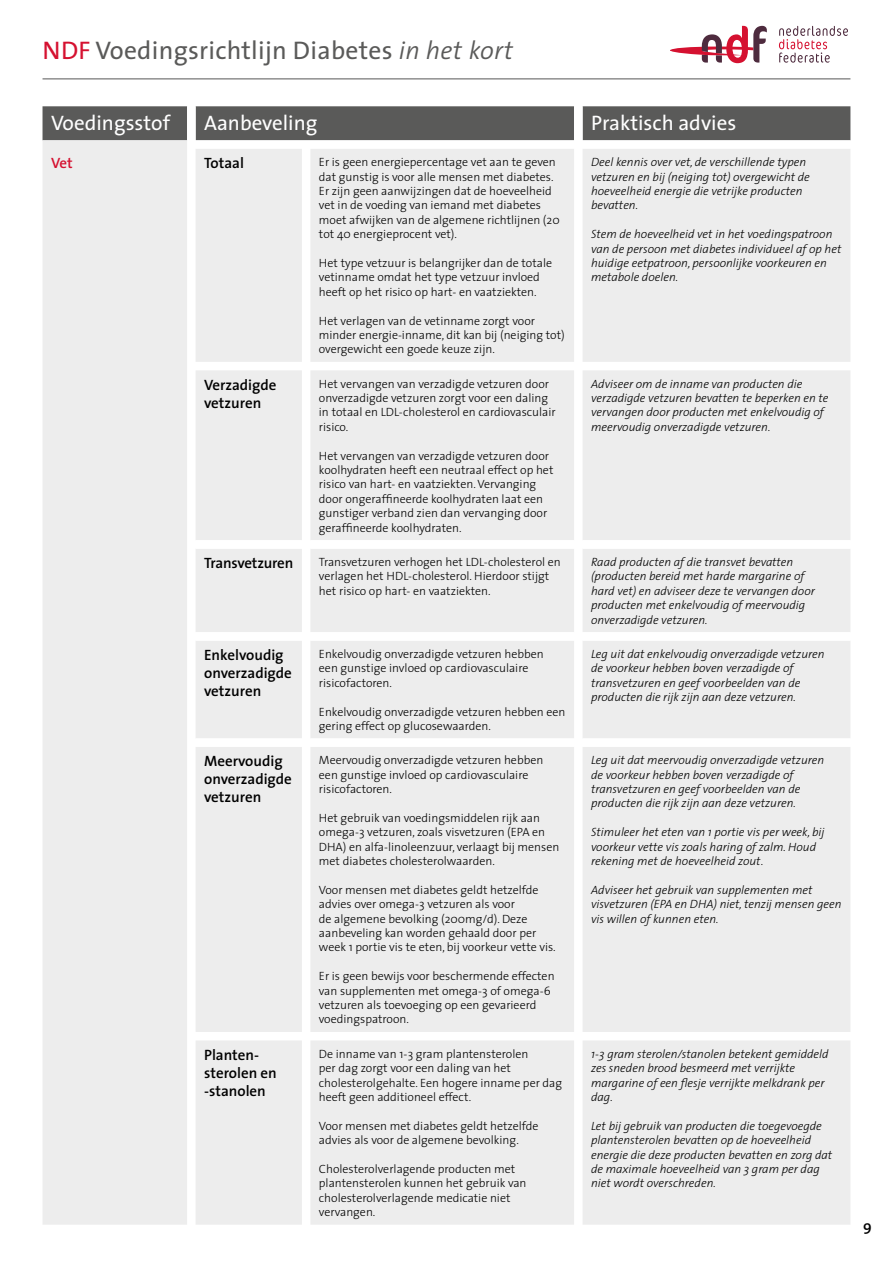
<style>
.page{position:relative;width:893px;height:1263px;background:#fff}
.page>*{position:absolute;margin:0;border:0;box-sizing:border-box;transform-origin:0 0}
.t1{font:25.5px "The Sans";letter-spacing:.01em;color:#5a5a59}
.t2{font:21px "The Sans";color:#fff}
.t3{font:600 15px/18px "The Sans";color:#000}
.t4{font:600 15px "The Sans";color:#d51130}
.t5{font:300 12px/14.4px "The Sans";color:#000}
.t6{font:italic 300 12px/14.4px "The Sans";color:#000}
.s1{color:#d51130}
.s2{font-weight:300;font-style:italic}
</style>
<div class="page">
<hr style="left:43px;top:79px;width:807px;height:1px;background:#575756">
<svg style="left:670px;top:25px;width:97px;height:38px"></svg>
<svg style="left:779px;top:25px;width:69px;height:38px"></svg>
<div style="left:43px;top:106px;width:144px;height:34px;background:#5a5a59"></div>
<div style="left:195px;top:106px;width:655px;height:34px;background:#5a5a59"></div>
<div style="left:43px;top:140px;width:807px;height:1085px;background:#ededed"></div>
<svg style="left:196px;top:540px;width:654px;height:207px;fill:#ededed"></svg>
<h1 class="t1" style="left:43px;top:29px;width:472px"><span class="s1">NDF</span> Voedingsrichtlijn Diabetes <span class="s2">in het kort</span></h1>
<h2 class="t2" style="left:51px;top:106px;width:121px">Voedingsstof</h2>
<h2 class="t2" style="left:204px;top:106px;width:115px">Aanbeveling</h2>
<h2 class="t2" style="left:591px;top:106px;width:147px">Praktisch advies</h2>
<p class="t4" style="left:51px;top:151px;width:23px">Vet</p>
<p class="t3" style="left:204px;top:154px;width:41px">Totaal</p>
<p class="t5" style="left:319px;top:154px;width:242px">Er is geen energiepercentage vet aan te geven dat gunstig is voor alle mensen met diabetes.<br>Er zijn geen aanwijzingen dat de hoeveelheid vet in de voeding van iemand met diabetes moet afwijken van de algemene richtlijnen (20 tot 40 energieprocent vet).</p>
<p class="t5" style="left:319px;top:255px;width:235px">Het type vetzuur is belangrijker dan de totale vetinname omdat het type vetzuur invloed heeft op het risico op hart- en vaatziekten.</p>
<p class="t5" style="left:319px;top:313px;width:247px">Het verlagen van de vetinname zorgt voor minder energie-inname, dit kan bij (neiging tot) overgewicht een goede keuze zijn.</p>
<p class="t6" style="left:591px;top:154px;width:220px">Deel kennis over vet, de verschillende typen vetzuren en bij (neiging tot) overgewicht de hoeveelheid energie die vetrijke producten bevatten.</p>
<p class="t6" style="left:591px;top:226px;width:252px">Stem de hoeveelheid vet in het voedingspatroon van de persoon met diabetes individueel af op het huidige eetpatroon, persoonlijke voorkeuren en metabole doelen.</p>
<p class="t3" style="left:204px;top:375px;width:74px">Verzadigde vetzuren</p>
<p class="t5" style="left:319px;top:376px;width:238px">Het vervangen van verzadigde vetzuren door onverzadigde vetzuren zorgt voor een daling in totaal en LDL-cholesterol en cardiovasculair risico.</p>
<p class="t5" style="left:319px;top:448px;width:236px">Het vervangen van verzadigde vetzuren door koolhydraten heeft een neutraal effect op het risico van hart- en vaatziekten. Vervanging door ongeraffineerde koolhydraten laat een gunstiger verband zien dan vervanging door geraffineerde koolhydraten.</p>
<p class="t6" style="left:591px;top:376px;width:239px">Adviseer om de inname van producten die verzadigde vetzuren bevatten te beperken en te vervangen door producten met enkelvoudig of meervoudig onverzadigde vetzuren.</p>
<p class="t3" style="left:204px;top:554px;width:91px">Transvetzuren</p>
<p class="t5" style="left:319px;top:554px;width:243px">Transvetzuren verhogen het LDL-cholesterol en verlagen het HDL-cholesterol. Hierdoor stijgt het risico op hart- en vaatziekten.</p>
<p class="t6" style="left:591px;top:554px;width:225px">Raad producten af die transvet bevatten (producten bereid met harde margarine of hard vet) en adviseer deze te vervangen door producten met enkelvoudig of meervoudig onverzadigde vetzuren.</p>
<p class="t3" style="left:204px;top:645px;width:89px">Enkelvoudig onverzadigde vetzuren</p>
<p class="t5" style="left:319px;top:646px;width:226px">Enkelvoudig onverzadigde vetzuren hebben een gunstige invloed op cardiovasculaire risicofactoren.</p>
<p class="t5" style="left:319px;top:704px;width:248px">Enkelvoudig onverzadigde vetzuren hebben een gering effect op glucosewaarden.</p>
<p class="t6" style="left:591px;top:646px;width:235px">Leg uit dat enkelvoudig onverzadigde vetzuren de voorkeur hebben boven verzadigde of transvetzuren en geef voorbeelden van de producten die rijk zijn aan deze vetzuren.</p>
<p class="t3" style="left:204px;top:752px;width:89px">Meervoudig onverzadigde vetzuren</p>
<p class="t5" style="left:319px;top:753px;width:226px">Meervoudig onverzadigde vetzuren hebben een gunstige invloed op cardiovasculaire risicofactoren.</p>
<p class="t5" style="left:319px;top:810px;width:242px">Het gebruik van voedingsmiddelen rijk aan omega-3 vetzuren, zoals visvetzuren (EPA en DHA) en alfa-linoleenzuur, verlaagt bij mensen met diabetes cholesterolwaarden.</p>
<p class="t5" style="left:319px;top:882px;width:238px">Voor mensen met diabetes geldt hetzelfde advies over omega-3 vetzuren als voor<br>de algemene bevolking (200mg/d). Deze aanbeveling kan worden gehaald door per week 1 portie vis te eten, bij voorkeur vette vis.</p>
<p class="t5" style="left:319px;top:969px;width:237px">Er is geen bewijs voor beschermende effecten van supplementen met omega-3 of omega-6 vetzuren als toevoeging op een gevarieerd voedingspatroon.</p>
<p class="t3" style="left:204px;top:1045px;width:74px">Planten&shy;sterolen en -stanolen</p>
<p class="t5" style="left:319px;top:1046px;width:245px">De inname van 1-3 gram plantensterolen<br>per dag zorgt voor een daling van het cholesterolgehalte. Een hogere inname per dag heeft geen additioneel effect.</p>
<p class="t5" style="left:319px;top:1118px;width:221px">Voor mensen met diabetes geldt hetzelfde advies als voor de algemene bevolking.</p>
<p class="t5" style="left:319px;top:1161px;width:209px">Cholesterolverlagende producten met plantensterolen kunnen het gebruik van cholesterolverlagende medicatie niet vervangen.</p>
<p class="t6" style="left:591px;top:753px;width:235px">Leg uit dat meervoudig onverzadigde vetzuren de voorkeur hebben boven verzadigde of transvetzuren en geef voorbeelden van de producten die rijk zijn aan deze vetzuren.</p>
<p class="t6" style="left:591px;top:825px;width:235px">Stimuleer het eten van 1 portie vis per week, bij voorkeur vette vis zoals haring of zalm. Houd rekening met de hoeveelheid zout.</p>
<p class="t6" style="left:591px;top:882px;width:252px">Adviseer het gebruik van supplementen met visvetzuren (EPA en DHA) niet, tenzij mensen geen vis willen of kunnen eten.</p>
<p class="t6" style="left:591px;top:1046px;width:239px">1-3 gram sterolen/stanolen betekent gemiddeld zes sneden brood besmeerd met verrijkte margarine of een flesje verrijkte melkdrank per dag.</p>
<p class="t6" style="left:591px;top:1118px;width:243px">Let bij gebruik van producten die toegevoegde plantensterolen bevatten op de hoeveelheid energie die deze producten bevatten en zorg dat de maximale hoeveelheid van 3 gram per dag niet wordt overschreden.</p>
<p class="t3" style="left:863px;top:1217px;width:10px">9</p>
</div>
